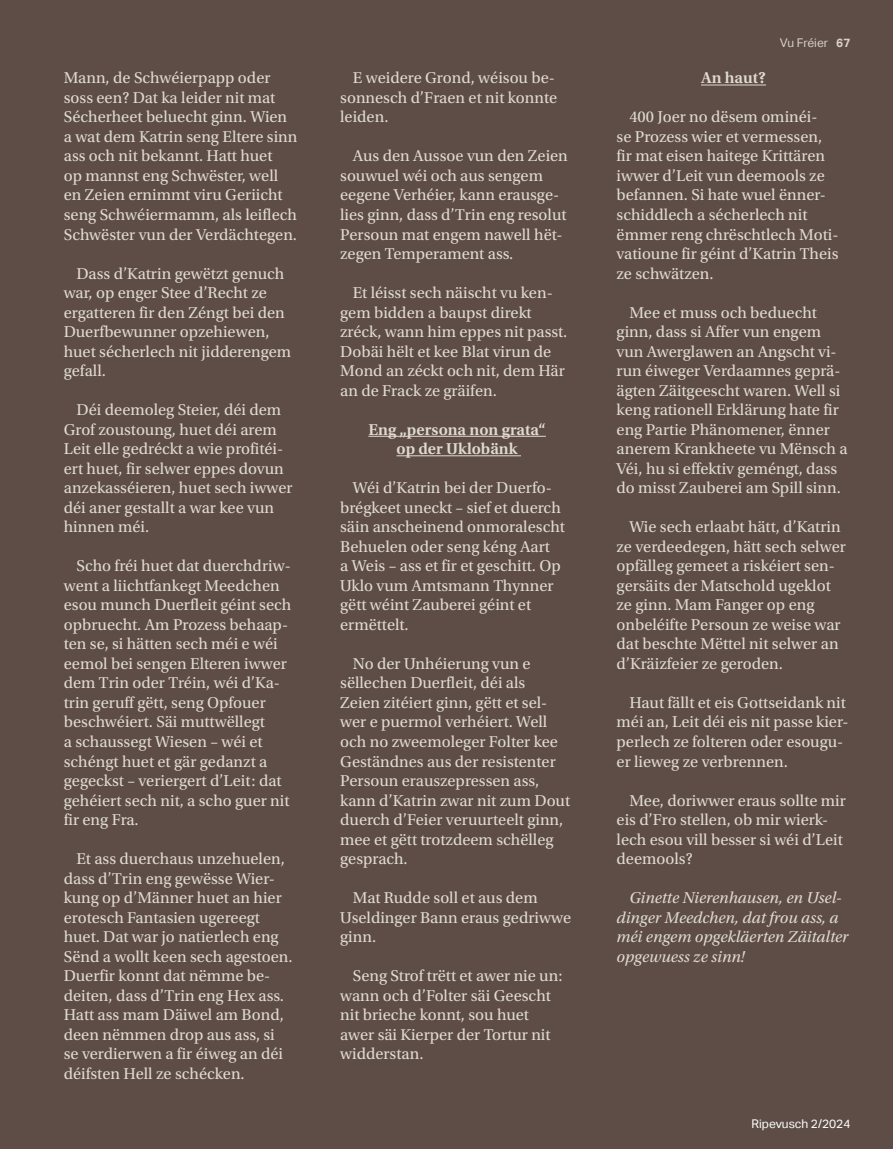
<style>
.page{position:relative;width:893px;height:1149px;background:#fff}
.page>*{position:absolute;margin:0;border:0;box-sizing:border-box;transform-origin:0 0}
.t1{font:16.5px/19.5px "Utopia Std";color:#e0dad0}
.t2{font:italic 16.5px/19.5px "Utopia Std";color:#e0dad0}
.t3{font:600 16.5px/19.5px "Utopia Std";color:#e0dad0;text-align:center}
.t4{font:12px "Aktiv Grotesk";color:#fff}
.t5{font:12px "Aktiv Grotesk";letter-spacing:-.01em;color:#d8d1c5}
.s1{font-weight:700}
</style>
<div class="page">
<div style="left:0;top:0;width:893px;height:1148px;background:#5d4d46"></div>
<hr style="left:368px;top:436px;width:178px;height:1px;background:#e0dad0">
<hr style="left:396px;top:455px;width:125px;height:1px;background:#e0dad0">
<hr style="left:701px;top:85px;width:65px;height:1px;background:#e0dad0">
<p class="t1" style="left:64px;top:68px;width:235px">Mann, de Schwéierpapp oder soss een? Dat ka leider nit mat<br>Sécherheet beluecht ginn. Wien a wat dem Katrin seng Eltere sinn ass och nit bekannt. Hatt huet<br>op mannst eng Schwëster, well en Zeien ernimmt viru Geriicht seng Schwéiermamm, als leiflech<br>Schwëster vun der Verdächtegen.</p>
<p class="t1" style="left:64px;top:264px;width:229px;text-indent:13px">Dass d’Katrin gewëtzt genuch war, op enger Stee d’Recht ze ergatteren fir den Zéngt bei den<br>Duerfbewunner opzehiewen, huet sécherlech nit jidderengem gefall.</p>
<p class="t1" style="left:64px;top:400px;width:230px;text-indent:13px">Déi deemoleg Steier, déi dem<br>Grof zoustoung, huet déi arem<br>Leit elle gedréckt a wie profitéi&shy;ert huet, fir selwer eppes dovun anzekasséieren, huet sech iwwer déi aner gestallt a war kee vun hinnen méi.</p>
<p class="t1" style="left:64px;top:556px;width:229px;text-indent:13px">Scho fréi huet dat duerchdriw&shy;went a liichtfankegt Meedchen esou munch Duerfleit géint sech opbruecht. Am Prozess behaap&shy;ten se, si hätten sech méi e wéi eemol bei sengen Elteren iwwer dem Trin oder Tréin, wéi d’Ka&shy;trin geruff gëtt, seng Opfouer beschwéiert. Säi muttwëllegt<br>a schaussegt Wiesen – wéi et schéngt huet et gär gedanzt a gegeckst – veriergert d’Leit: dat gehéiert sech nit, a scho guer nit fir eng Fra.</p>
<p class="t1" style="left:64px;top:849px;width:230px;text-indent:13px">Et ass duerchaus unzehuelen, dass d’Trin eng gewësse Wier&shy;kung op d’Männer huet an hier erotesch Fantasien ugereegt huet. Dat war jo natierlech eng<br>Sënd a wollt keen sech agestoen.<br>Duerfir konnt dat nëmme be&shy;deiten, dass d’Trin eng Hex ass.<br>Hatt ass mam Däiwel am Bond, deen nëmmen drop aus ass, si se verdierwen a fir éiweg an déi déifsten Hell ze schécken.</p>
<p class="t1" style="left:340px;top:68px;width:219px;text-indent:13px">E weidere Grond, wéisou be&shy;sonnesch d’Fraen et nit konnte leiden.</p>
<p class="t1" style="left:340px;top:146px;width:229px;text-indent:13px">Aus den Aussoe vun den Zeien souwuel wéi och aus sengem eegene Verhéier, kann erausge&shy;lies ginn, dass d’Trin eng resolut<br>Persoun mat engem nawell hët&shy;zegen Temperament ass.</p>
<p class="t1" style="left:340px;top:283px;width:229px;text-indent:13px">Et léisst sech näischt vu ken&shy;gem bidden a baupst direkt zréck, wann him eppes nit passt.<br>Dobäi hëlt et kee Blat virun de<br>Mond an zéckt och nit, dem Här an de Frack ze gräifen.</p>
<p class="t3" style="left:368px;top:419px;width:179px">Eng „persona non grata“ op der Uklobänk</p>
<p class="t1" style="left:340px;top:478px;width:226px;text-indent:13px">Wéi d’Katrin bei der Duerfo&shy;brégkeet uneckt – sief et duerch säin anscheinend onmoralescht<br>Behuelen oder seng kéng Aart<br>a Weis – ass et fir et geschitt. Op<br>Uklo vum Amtsmann Thynner gëtt wéint Zauberei géint et ermëttelt.</p>
<p class="t1" style="left:340px;top:654px;width:231px;text-indent:13px">No der Unhéierung vun e sëllechen Duerfleit, déi als<br>Zeien zitéiert ginn, gëtt et sel&shy;wer e puermol verhéiert. Well och no zweemoleger Folter kee<br>Geständnes aus der resistenter<br>Persoun erauszepressen ass, kann d’Katrin zwar nit zum Dout duerch d’Feier veruurteelt ginn, mee et gëtt trotzdeem schëlleg gesprach.</p>
<p class="t1" style="left:340px;top:888px;width:232px;text-indent:13px">Mat Rudde soll et aus dem<br>Useldinger Bann eraus gedriwwe ginn.</p>
<p class="t1" style="left:340px;top:966px;width:224px;text-indent:13px">Seng Strof trëtt et awer nie un: wann och d’Folter säi Geescht nit brieche konnt, sou huet awer säi Kierper der Tortur nit widderstan.</p>
<p class="t5" style="left:780px;top:36px;width:72px">Vu Fréier <span class="s1">67</span></p>
<p class="t3" style="left:701px;top:68px;width:67px">An haut?</p>
<p class="t1" style="left:617px;top:107px;width:223px;text-indent:13px">400 Joer no dësem ominéi-<br>se Prozess wier et vermessen, fir mat eisen haitege Krittären iwwer d’Leit vun deemools ze befannen. Si hate wuel ënner&shy;schiddlech a sécherlech nit ëmmer reng chrëschtlech Moti&shy;vatioune fir géint d’Katrin Theis ze schwätzen.</p>
<p class="t1" style="left:617px;top:303px;width:233px;text-indent:13px">Mee et muss och beduecht ginn, dass si Affer vun engem vun Awerglawen an Angscht vi&shy;run éiweger Verdaamnes geprä&shy;ägten Zäitgeescht waren. Well si keng rationell Erklärung hate fir eng Partie Phänomener, ënner anerem Krankheete vu Mënsch a<br>Véi, hu si effektiv geméngt, dass do misst Zauberei am Spill sinn.</p>
<p class="t1" style="left:617px;top:517px;width:231px;text-indent:13px">Wie sech erlaabt hätt, d’Katrin ze verdeedegen, hätt sech selwer opfälleg gemeet a riskéiert sen&shy;gersäits der Matschold ugeklot ze ginn. Mam Fanger op eng onbeléifte Persoun ze weise war dat beschte Mëttel nit selwer an d’Kräizfeier ze geroden.</p>
<p class="t1" style="left:617px;top:693px;width:233px;text-indent:13px">Haut fällt et eis Gottseidank nit méi an, Leit déi eis nit passe kier&shy;perlech ze folteren oder esougu&shy;er lieweg ze verbrennen.</p>
<p class="t1" style="left:617px;top:790px;width:231px;text-indent:13px">Mee, doriwwer eraus sollte mir eis d’Fro stellen, ob mir wierk&shy;lech esou vill besser si wéi d’Leit deemools?</p>
<p class="t2" style="left:617px;top:888px;width:233px;text-indent:13px">Ginette Nierenhausen, en Usel&shy;dinger Meedchen, dat frou ass, a méi engem opgekläerten Zäitalter opgewuess ze sinn!</p>
<p class="t4" style="left:752px;top:1116px;width:100px">Ripevusch 2/2024</p>
</div>
